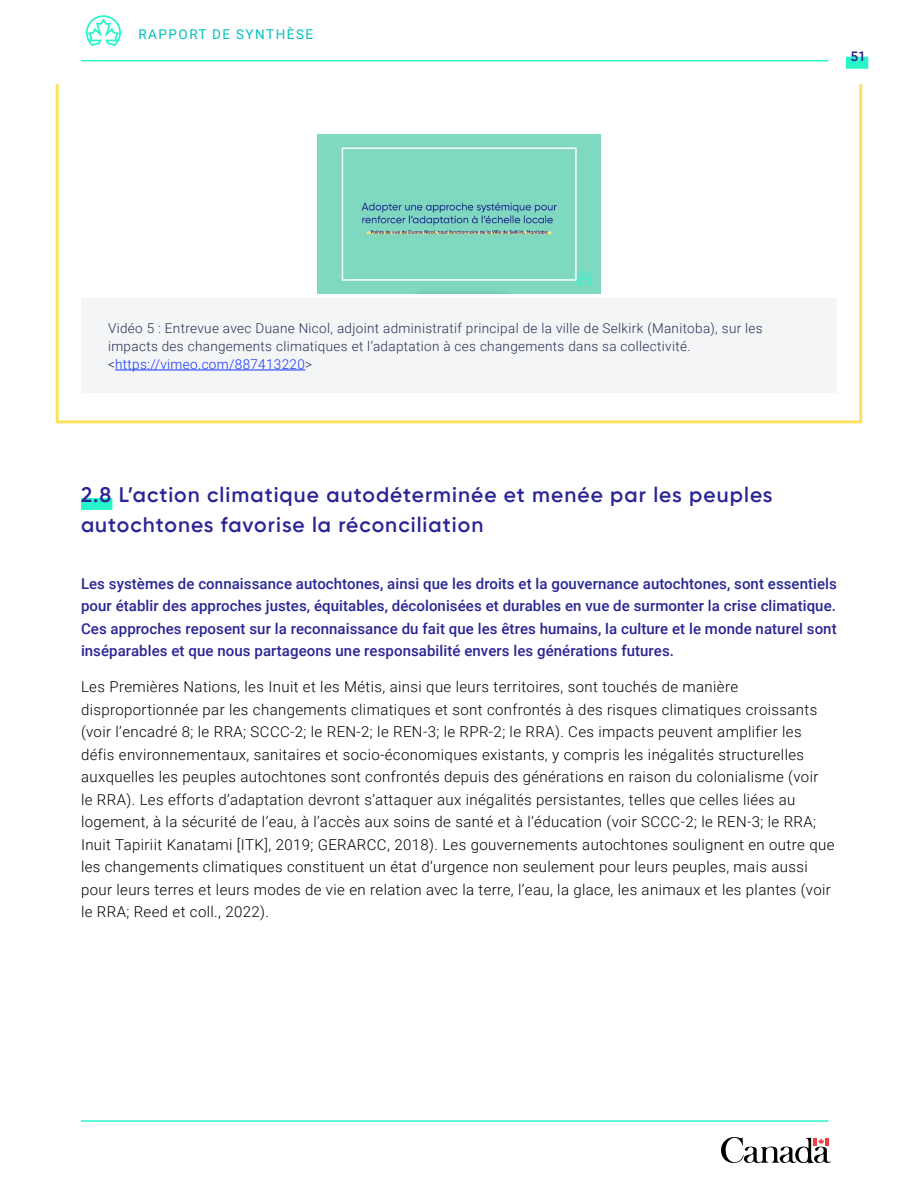
<style>
.page{position:relative;width:918px;height:1188px;background:#fff}
.page>*{position:absolute;margin:0;border:0;box-sizing:border-box;transform-origin:0 0}
.Heading_2{font:600 21px/30px "Gilroy";letter-spacing:.05em;color:#2a2594}
.t1{font:300 15px/22.5px "Roboto";letter-spacing:.025em;color:#000}
.t2{font:500 15px/22.5px "Roboto";letter-spacing:.005em;color:#2a2594;text-align:justify}
.Figure_Caption{font:300 13.5px/18px "Roboto";letter-spacing:.025em;color:#252f52}
.t3{font:13.5px "Roboto";letter-spacing:.11em;color:#00c1bc}
.t4{font:600 13.5px "Gilroy";color:#2a2594}
.s1{color:#1634ff}
</style>
<div class="page">
<svg style="left:721px;top:1137px;width:110px;height:27px"></svg>
<div style="left:846px;top:57px;width:22px;height:12px;background:#26f6c9"></div>
<hr style="left:81px;top:1120px;width:747px;height:2px;background:#26f6c9">
<hr style="left:81px;top:60px;width:747px;height:1px;background:#26f6c9">
<svg style="left:86px;top:15px;width:35px;height:31px"></svg>
<div style="left:81px;top:299px;width:756px;height:94px;background:#f4f5f6"></div>
<hr style="left:115px;top:370px;width:190px;height:1px;background:#1634ff">
<div style="left:81px;top:498px;width:31px;height:12px;background:#26f6c9"></div>
<img style="left:318px;top:135px;width:282px;height:158px">
<div style="left:56px;top:83px;width:806px;height:340px;border:3px solid #ffe161"></div>
<p class="t3" style="left:138px;top:25px;width:176px">RAPPORT DE SYNTHÈSE</p>
<p class="t4" style="left:851px;top:48px;width:15px">51</p>
<p class="Figure_Caption" style="left:108px;top:319px;width:656px">Vidéo 5 : Entrevue avec Duane Nicol, adjoint administratif principal de la ville de Selkirk (Manitoba), sur les impacts des changements climatiques et l’adaptation à ces changements dans sa collectivité. &lt;<span class="s1">https://vimeo.com/887413220</span>&gt;</p>
<h2 class="Heading_2" style="left:81px;top:480px;width:693px">2.8 L’action climatique autodéterminée et menée par les peuples autochtones favorise la réconciliation</h2>
<p class="t2" style="left:81px;top:572px;width:757px">Les systèmes de connaissance autochtones, ainsi que les droits et la gouvernance autochtones, sont essentiels pour établir des approches justes, équitables, décolonisées et durables en vue de surmonter la crise climatique.<br>Ces approches reposent sur la reconnaissance du fait que les êtres humains, la culture et le monde naturel sont inséparables et que nous partageons une responsabilité envers les générations futures.</p>
<p class="t1" style="left:81px;top:675px;width:755px">Les Premières Nations, les Inuit et les Métis, ainsi que leurs territoires, sont touchés de manière disproportionnée par les changements climatiques et sont confrontés à des risques climatiques croissants (voir l’encadré 8; le RRA; SCCC-2; le REN-2; le REN-3; le RPR-2; le RRA). Ces impacts peuvent amplifier les défis environnementaux, sanitaires et socio-économiques existants, y compris les inégalités structurelles auxquelles les peuples autochtones sont confrontés depuis des générations en raison du colonialisme (voir<br>le RRA). Les efforts d’adaptation devront s’attaquer aux inégalités persistantes, telles que celles liées au logement, à la sécurité de l’eau, à l’accès aux soins de santé et à l’éducation (voir SCCC-2; le REN-3; le RRA; Inuit Tapiriit Kanatami [ITK], 2019; GERARCC, 2018). Les gouvernements autochtones soulignent en outre que les changements climatiques constituent un état d’urgence non seulement pour leurs peuples, mais aussi pour leurs terres et leurs modes de vie en relation avec la terre, l’eau, la glace, les animaux et les plantes (voir le RRA; Reed et coll., 2022).</p>
</div>
